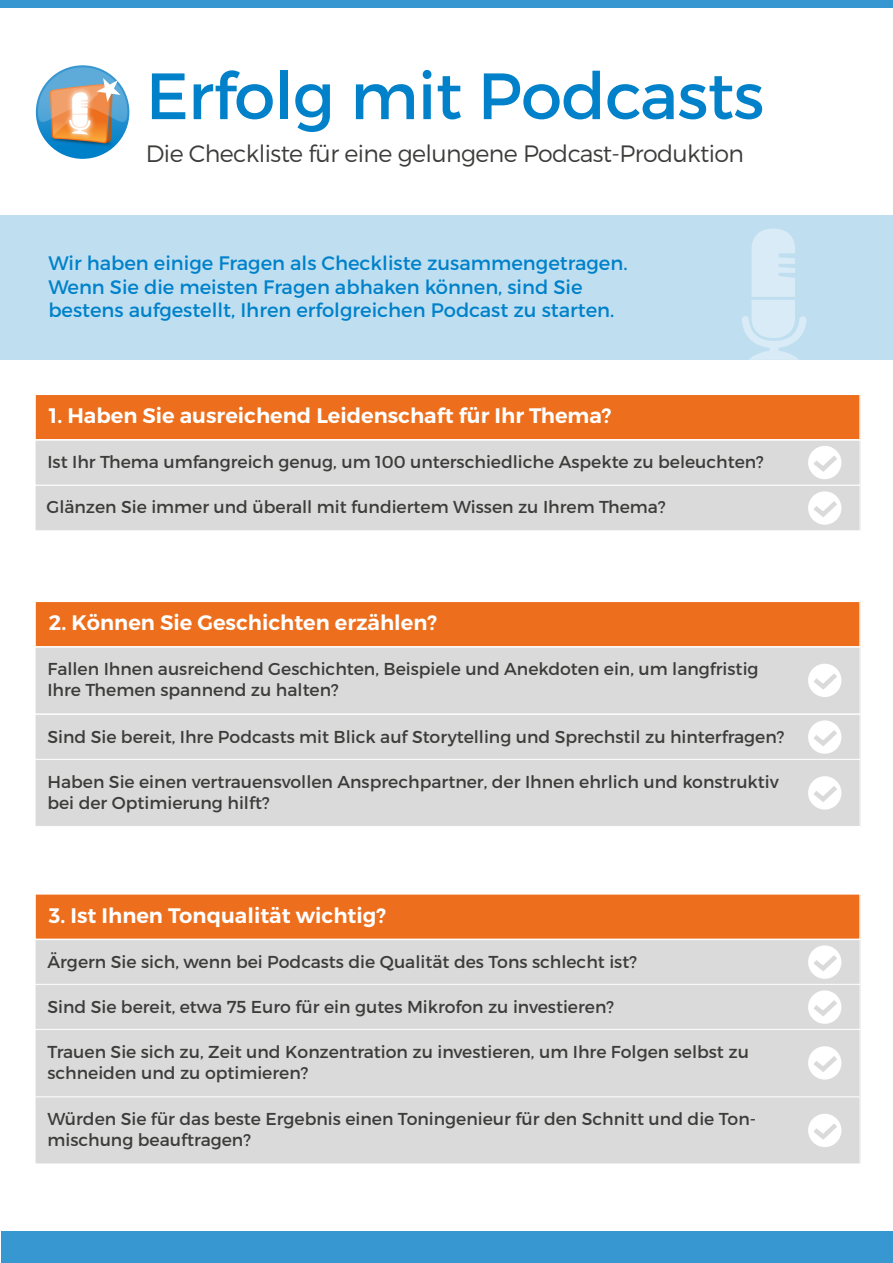
<style>
.page{position:relative;width:893px;height:1263px;background:#fff}
.page>*{position:absolute;margin:0;border:0;box-sizing:border-box;transform-origin:0 0}
.t1{font:65.25px "Montserrat";letter-spacing:-.01em;color:#0081c9}
.t2{font:300 23.7px "Montserrat";letter-spacing:-.025em;color:#3c3c3b}
.t3{font:600 21px "Montserrat";color:#fff}
.t4{font:19.5px/23.4px "Montserrat";color:#0081c9}
.t5{font:17.25px/20.7px "Montserrat";color:#3c3c3b}
</style>
<div class="page">
<div style="left:0;top:215px;width:893px;height:145px;background:#bfdff1"></div>
<svg style="left:742px;top:229px;width:64px;height:131px"></svg>
<img style="left:48px;top:144px;width:69px;height:13px">
<svg style="left:38px;top:67px;width:89px;height:77px"></svg>
<div style="left:1px;top:1231px;width:892px;height:32px;background:#3797d1"></div>
<div style="left:0;top:0;width:893px;height:7px;background:#3797d1"></div>
<div style="left:35px;top:440px;width:825px;height:45px;background:#dadada"></div>
<div style="left:35px;top:439px;width:825px;height:47px;border:1px solid #fff"></div>
<div style="left:35px;top:394px;width:825px;height:46px;background:#ed6e1c"></div>
<div style="left:34px;top:393px;width:827px;height:47px;border:2px solid #fff"></div>
<div style="left:808px;top:446px;width:33px;height:33px;background:#fff;border-radius:50%"></div>
<svg style="left:809px;top:451px;width:33px;height:24px"></svg>
<div style="left:35px;top:485px;width:825px;height:46px;background:#dadada"></div>
<div style="left:35px;top:485px;width:825px;height:46px;border:1px solid #fff"></div>
<div style="left:808px;top:491px;width:33px;height:34px;background:#fff;border-radius:50%"></div>
<svg style="left:809px;top:496px;width:33px;height:24px"></svg>
<div style="left:35px;top:714px;width:825px;height:46px;background:#dadada"></div>
<div style="left:35px;top:714px;width:825px;height:46px;border:1px solid #fff"></div>
<div style="left:808px;top:720px;width:33px;height:34px;background:#fff;border-radius:50%"></div>
<svg style="left:809px;top:725px;width:33px;height:24px"></svg>
<div style="left:35px;top:647px;width:825px;height:67px;background:#dadada"></div>
<div style="left:35px;top:646px;width:825px;height:68px;border:1px solid #fff"></div>
<div style="left:35px;top:601px;width:825px;height:46px;background:#ed6e1c"></div>
<div style="left:34px;top:600px;width:827px;height:47px;border:2px solid #fff"></div>
<div style="left:808px;top:664px;width:33px;height:33px;background:#fff;border-radius:50%"></div>
<svg style="left:809px;top:669px;width:33px;height:24px"></svg>
<div style="left:35px;top:759px;width:825px;height:67px;background:#dadada"></div>
<div style="left:35px;top:759px;width:825px;height:68px;border:1px solid #fff"></div>
<div style="left:808px;top:776px;width:33px;height:33px;background:#fff;border-radius:50%"></div>
<svg style="left:809px;top:781px;width:33px;height:24px"></svg>
<div style="left:35px;top:939px;width:825px;height:46px;background:#dadada"></div>
<div style="left:808px;top:945px;width:33px;height:34px;background:#fff;border-radius:50%"></div>
<svg style="left:809px;top:950px;width:33px;height:24px"></svg>
<div style="left:35px;top:984px;width:825px;height:46px;background:#dadada"></div>
<div style="left:35px;top:984px;width:825px;height:46px;border:1px solid #fff"></div>
<div style="left:808px;top:990px;width:33px;height:34px;background:#fff;border-radius:50%"></div>
<svg style="left:809px;top:995px;width:33px;height:24px"></svg>
<div style="left:35px;top:1029px;width:825px;height:67px;background:#dadada"></div>
<div style="left:35px;top:1029px;width:825px;height:68px;border:1px solid #fff"></div>
<div style="left:808px;top:1046px;width:33px;height:33px;background:#fff;border-radius:50%"></div>
<svg style="left:809px;top:1051px;width:33px;height:24px"></svg>
<div style="left:35px;top:1097px;width:825px;height:67px;background:#dadada"></div>
<div style="left:35px;top:1096px;width:825px;height:68px;border:1px solid #fff"></div>
<div style="left:808px;top:1114px;width:33px;height:33px;background:#fff;border-radius:50%"></div>
<svg style="left:809px;top:1119px;width:33px;height:24px"></svg>
<div style="left:35px;top:894px;width:825px;height:45px;background:#ed6e1c"></div>
<div style="left:34px;top:893px;width:827px;height:47px;border:2px solid #fff"></div>
<h1 class="t1" style="left:146px;top:56px;width:620px">Erfolg mit Podcasts</h1>
<h2 class="t2" style="left:146px;top:139px;width:600px">Die Checkliste für eine gelungene Podcast-Produktion</h2>
<p class="t4" style="left:48px;top:251px;width:581px">Wir haben einige Fragen als Checkliste zusammengetragen.<br>Wenn Sie die meisten Fragen abhaken können, sind Sie bestens aufgestellt, Ihren erfolgreichen Podcast zu starten.</p>
<p class="t3" style="left:49px;top:403px;width:564px">1. Haben Sie ausreichend Leidenschaft für Ihr Thema?</p>
<p class="t5" style="left:47px;top:452px;width:718px">Ist Ihr Thema umfangreich genug, um 100 unterschiedliche Aspekte zu beleuchten?</p>
<p class="t5" style="left:47px;top:497px;width:621px">Glänzen Sie immer und überall mit fundiertem Wissen zu Ihrem Thema?</p>
<p class="t3" style="left:49px;top:610px;width:390px">2. Können Sie Geschichten erzählen?</p>
<p class="t5" style="left:47px;top:659px;width:713px">Fallen Ihnen ausreichend Geschichten, Beispiele und Anekdoten ein, um langfristig<br>Ihre Themen spannend zu halten?</p>
<p class="t5" style="left:47px;top:726px;width:739px">Sind Sie bereit, Ihre Podcasts mit Blick auf Storytelling und Sprechstil zu hinterfragen?</p>
<p class="t5" style="left:47px;top:771px;width:733px">Haben Sie einen vertrauensvollen Ansprechpartner, der Ihnen ehrlich und konstruktiv bei der Optimierung hilft?</p>
<p class="t3" style="left:49px;top:902px;width:339px">3. Ist Ihnen Tonqualität wichtig?</p>
<p class="t5" style="left:47px;top:951px;width:591px">Ärgern Sie sich, wenn bei Podcasts die Qualität des Tons schlecht ist?</p>
<p class="t5" style="left:47px;top:996px;width:568px">Sind Sie bereit, etwa 75 Euro für ein gutes Mikrofon zu investieren?</p>
<p class="t5" style="left:47px;top:1041px;width:703px">Trauen Sie sich zu, Zeit und Konzentration zu investieren, um Ihre Folgen selbst zu schneiden und zu optimieren?</p>
<p class="t5" style="left:47px;top:1109px;width:710px">Würden Sie für das beste Ergebnis einen Toningenieur für den Schnitt und die Ton&shy;mischung beauftragen?</p>
</div>
